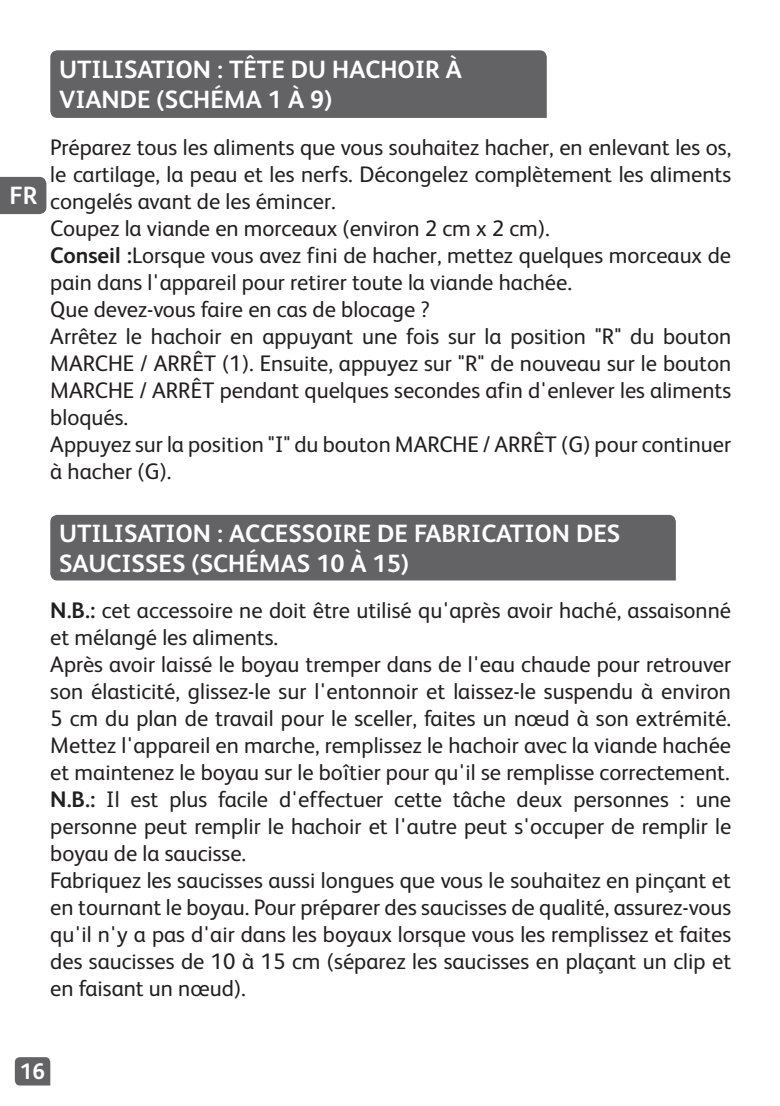
<style>
.page{position:relative;width:780px;height:1106px;background:#fff}
.page>*{position:absolute;margin:0;border:0;box-sizing:border-box;transform-origin:0 0}
.t1{font:700 25px/30px "FS Albert";color:#fff}
.t2{font:22.5px/27px "FS Albert";color:#231f20}
.t3{font:700 22.5px "FS Albert";color:#fff}
.s1{font-weight:700}
</style>
<div class="page">
<svg style="left:15px;top:1057px;width:35px;height:28px"></svg>
<div style="left:0;top:177px;width:46px;height:37px;background:#636366"></div>
<div style="left:50px;top:515px;width:625px;height:65px;background:#636366"></div>
<div style="left:50px;top:50px;width:496px;height:68px;background:#636366"></div>
<p class="t1" style="left:9px;top:181px;width:30px">FR</p>
<p class="t1" style="left:59px;top:54px;width:404px">UTILISATION : TÊTE DU HACHOIR À<br>VIANDE (SCHÉMA 1 À 9)</p>
<p class="t2" style="left:50px;top:134px;width:682px">Préparez tous les aliments que vous souhaitez hacher, en enlevant les os, le cartilage, la peau et les nerfs. Décongelez complètement les aliments congelés avant de les émincer.<br>Coupez la viande en morceaux (environ 2 cm x 2 cm).<br><span class="s1">Conseil :</span>Lorsque vous avez fini de hacher, mettez quelques morceaux de pain dans l'appareil pour retirer toute la viande hachée.<br>Que devez-vous faire en cas de blocage ?<br>Arrêtez le hachoir en appuyant une fois sur la position "R" du bouton MARCHE / ARRÊT (1). Ensuite, appuyez sur "R" de nouveau sur le bouton MARCHE / ARRÊT pendant quelques secondes afin d'enlever les aliments bloqués.<br>Appuyez sur la position "I" du bouton MARCHE / ARRÊT (G) pour continuer à hacher (G).</p>
<p class="t1" style="left:59px;top:518px;width:562px">UTILISATION : ACCESSOIRE DE FABRICATION DES<br>SAUCISSES (SCHÉMAS 10 À 15)</p>
<p class="t2" style="left:50px;top:596px;width:682px"><span class="s1">N.B.:</span> cet accessoire ne doit être utilisé qu'après avoir haché, assaisonné et mélangé les aliments.<br>Après avoir laissé le boyau tremper dans de l'eau chaude pour retrouver son élasticité, glissez-le sur l'entonnoir et laissez-le suspendu à environ 5 cm du plan de travail pour le sceller, faites un nœud à son extrémité.<br>Mettez l'appareil en marche, remplissez le hachoir avec la viande hachée et maintenez le boyau sur le boîtier pour qu'il se remplisse correctement.<br><span class="s1">N.B.:</span> Il est plus facile d'effectuer cette tâche deux personnes : une personne peut remplir le hachoir et l'autre peut s'occuper de remplir le boyau de la saucisse.<br>Fabriquez les saucisses aussi longues que vous le souhaitez en pinçant et en tournant le boyau. Pour préparer des saucisses de qualité, assurez-vous qu'il n'y a pas d'air dans les boyaux lorsque vous les remplissez et faites des saucisses de 10 à 15 cm (séparez les saucisses en plaçant un clip et en faisant un nœud).</p>
<p class="t3" style="left:20px;top:1058px;width:27px">16</p>
</div>
